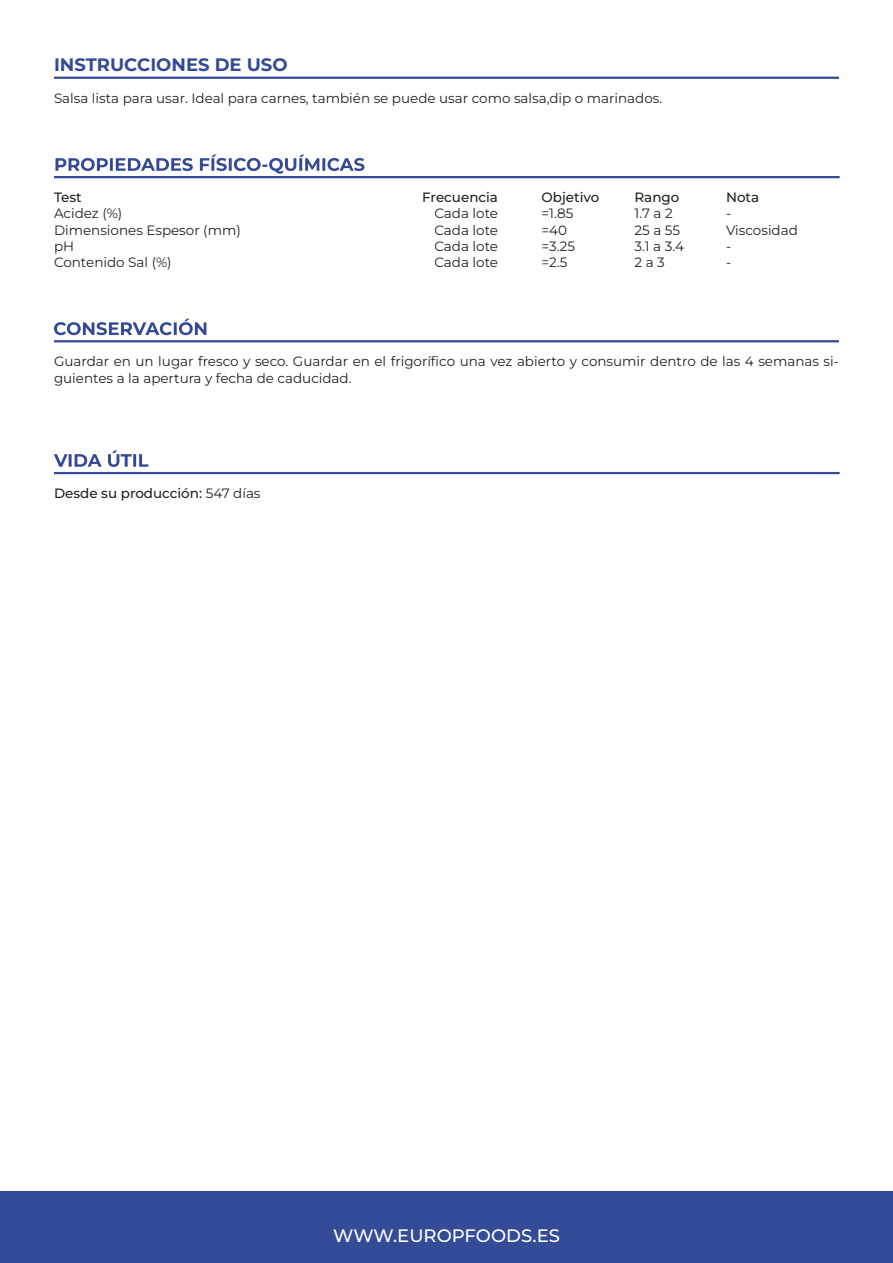
<style>
.page{position:relative;width:893px;height:1263px;background:#fff}
.page>*{position:absolute;margin:0;border:0;box-sizing:border-box;transform-origin:0 0}
.t1{font:700 18px "Montserrat";color:#344a96}
.t2{font:500 18px "Montserrat";color:#fff}
.t3{font:13.5px/16.2px "Montserrat";color:#231f20}
.t4{font:500 13.5px "Montserrat";color:#231f20}
.s1{font-weight:400}
</style>
<div class="page">
<hr style="left:54px;top:77px;width:785px;height:2px;background:#344a96">
<svg style="left:54px;top:319px;width:152px;height:16px"></svg>
<hr style="left:54px;top:340px;width:785px;height:2px;background:#344a96">
<div style="left:0;top:1191px;width:893px;height:72px;background:#344b97"></div>
<svg style="left:54px;top:450px;width:94px;height:17px"></svg>
<hr style="left:54px;top:472px;width:786px;height:2px;background:#344a96">
<svg style="left:55px;top:155px;width:309px;height:19px"></svg>
<hr style="left:54px;top:176px;width:786px;height:2px;background:#344a96">
<h1 class="t1" style="left:54px;top:53px;width:235px">INSTRUCCIONES DE USO</h1>
<p class="t3" style="left:54px;top:90px;width:610px">Salsa lista para usar. Ideal para carnes, también se puede usar como salsa,dip o marinados.</p>
<p class="t4" style="left:54px;top:188px;width:29px">Test</p>
<p class="t4" style="left:422px;top:188px;width:77px">Frecuencia</p>
<p class="t4" style="left:541px;top:188px;width:59px">Objetivo</p>
<p class="t4" style="left:634px;top:188px;width:46px">Rango</p>
<p class="t4" style="left:726px;top:188px;width:35px">Nota</p>
<p class="t3" style="left:54px;top:205px;width:70px">Acidez (%)</p>
<p class="t3" style="left:434px;top:205px;width:65px">Cada lote</p>
<p class="t3" style="left:541px;top:205px;width:33px">=1.85</p>
<p class="t3" style="left:634px;top:205px;width:40px">1.7 a 2</p>
<p class="t3" style="left:726px;top:205px;width:7px">-</p>
<p class="t3" style="left:54px;top:221px;width:188px">Dimensiones Espesor (mm)</p>
<p class="t3" style="left:434px;top:221px;width:65px">Cada lote</p>
<p class="t3" style="left:541px;top:221px;width:27px">=40</p>
<p class="t3" style="left:634px;top:221px;width:47px">25 a 55</p>
<p class="t3" style="left:726px;top:221px;width:73px">Viscosidad</p>
<p class="t3" style="left:54px;top:237px;width:22px">pH</p>
<p class="t3" style="left:434px;top:237px;width:65px">Cada lote</p>
<p class="t3" style="left:541px;top:237px;width:35px">=3.25</p>
<p class="t3" style="left:634px;top:237px;width:51px">3.1 a 3.4</p>
<p class="t3" style="left:726px;top:237px;width:7px">-</p>
<p class="t3" style="left:54px;top:254px;width:119px">Contenido Sal (%)</p>
<p class="t3" style="left:434px;top:254px;width:65px">Cada lote</p>
<p class="t3" style="left:541px;top:254px;width:28px">=2.5</p>
<p class="t3" style="left:634px;top:254px;width:32px">2 a 3</p>
<p class="t3" style="left:726px;top:254px;width:7px">-</p>
<p class="t3" style="left:54px;top:353px;width:786px">Guardar en un lugar fresco y seco. Guardar en el frigorífico una vez abierto y consumir dentro de las 4 semanas si&shy;guientes a la apertura y fecha de caducidad.</p>
<p class="t4" style="left:54px;top:484px;width:208px">Desde su producción: <span class="s1">547 días</span></p>
<h1 class="t2" style="left:333px;top:1224px;width:228px">WWW.EUROPFOODS.ES</h1>
</div>
